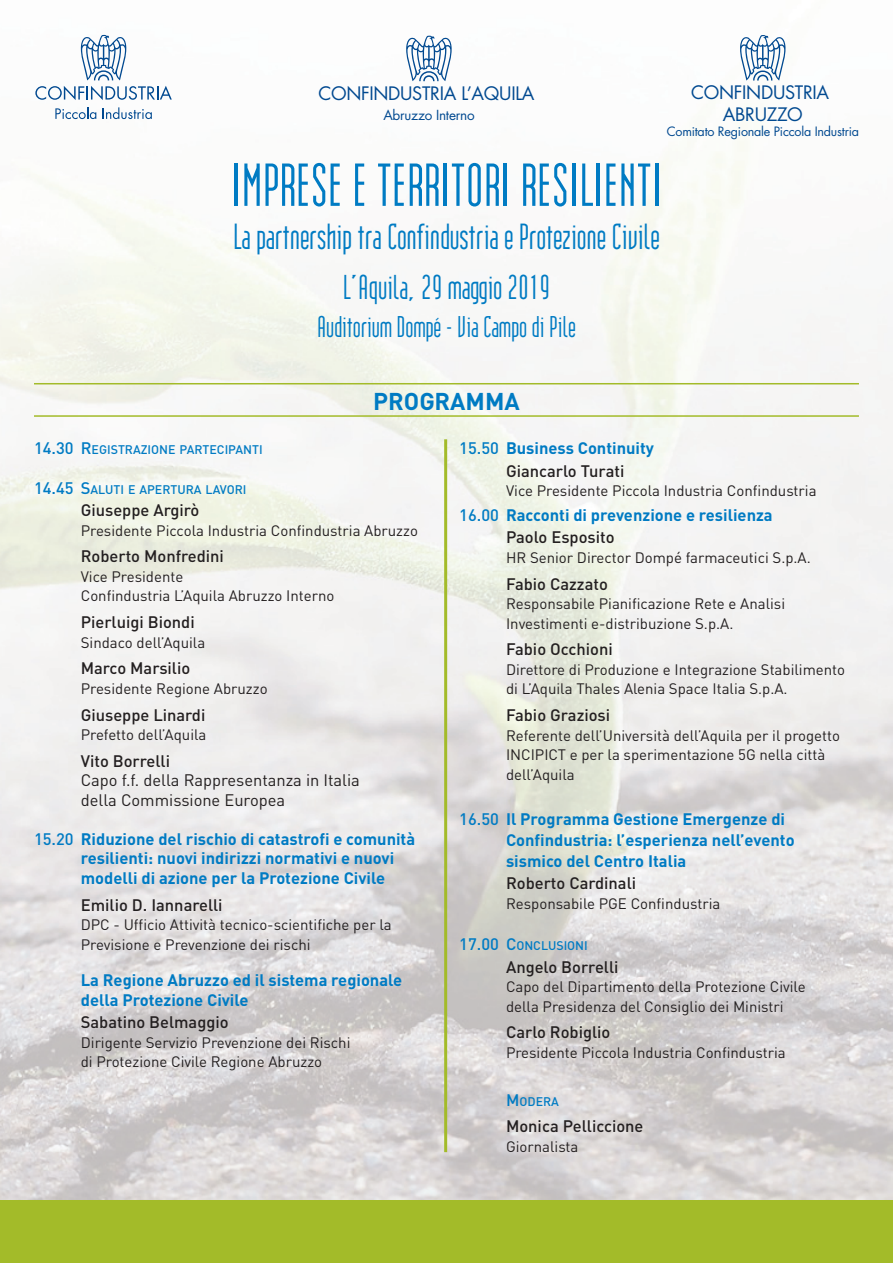
<style>
.page{position:relative;width:893px;height:1263px;background:#fff}
.page>*{position:absolute;margin:0;border:0;box-sizing:border-box;transform-origin:0 0}
.t1{font:60.6px "Assistent";color:#007bc3}
.t2{font:36.3px "Assistent";color:#007bc3}
.t3{font:34.5px "Assistent";color:#007bc3}
.t4{font:30px "Assistent";color:#007bc3}
.t5{font:700 24px "DIN";color:#007bc3}
.t6{font:18.15px/21.8px "Futura";letter-spacing:-.015em;color:#014990;text-align:center}
.t7{font:700 16.5px/19.5px "DIN";color:#007bc3}
.t8{font:500 16.5px "DIN";color:#231f20}
.t9{font:16.5px/19.5px "DIN";color:#231f20}
.t10{font:15px/19.5px "DIN";color:#231f20}
.t11{font:13.5px "Futura";letter-spacing:-.015em;color:#014990}
.t12{font:12.6px "Futura";letter-spacing:-.015em;color:#014990}
.t13{font:500 12.3px "DIN";color:#007bc3}
.s1{font-size:16.5px}
.s2{font-weight:500}
.s3{font-weight:500;color:#231f20}
</style>
<div class="page">
<img style="left:0;top:34px;width:893px;height:1167px">
<svg style="left:35px;top:86px;width:137px;height:14px"></svg>
<svg style="left:80px;top:35px;width:47px;height:45px"></svg>
<svg style="left:55px;top:107px;width:41px;height:12px"></svg>
<svg style="left:103px;top:107px;width:49px;height:12px"></svg>
<svg style="left:405px;top:36px;width:47px;height:45px"></svg>
<svg style="left:739px;top:35px;width:47px;height:46px"></svg>
<div style="left:0;top:1201px;width:893px;height:62px;background:#a3bb29"></div>
<hr style="left:34px;top:383px;width:825px;height:1px;background:#a3bb29">
<hr style="left:34px;top:415px;width:825px;height:2px;background:#a3bb29">
<hr style="left:444px;top:439px;width:3px;height:713px;background:#a3bb29">
<p class="t6" style="left:318px;top:84px;width:218px">CONFINDUSTRIA L’AQUILA</p>
<p class="t11" style="left:383px;top:109px;width:93px">Abruzzo Interno</p>
<p class="t6" style="left:691px;top:83px;width:139px">CONFINDUSTRIA<br>ABRUZZO</p>
<p class="t12" style="left:667px;top:126px;width:194px">Comitato Regionale Piccola Industria</p>
<h1 class="t1" style="left:231px;top:164px;width:433px">IMPRESE E TERRITORI RESILIENTI</h1>
<h2 class="t2" style="left:233px;top:223px;width:428px">La partnership tra Confindustria e Protezione Civile</h2>
<h3 class="t3" style="left:343px;top:275px;width:209px">L’Aquila, 29 maggio 2019</h3>
<h3 class="t4" style="left:317px;top:316px;width:260px">Auditorium Dompé - Via Campo di Pile</h3>
<h3 class="t5" style="left:373px;top:393px;width:148px">PROGRAMMA</h3>
<p class="t13" style="left:34px;top:445px;width:230px"><span class="s1">14.30 R</span>EGISTRAZIONE PARTECIPANTI</p>
<p class="t13" style="left:34px;top:485px;width:214px"><span class="s1">14.45 S</span>ALUTI E APERTURA LAVORI</p>
<p class="t8" style="left:81px;top:504px;width:120px">Giuseppe Argirò</p>
<p class="t10" style="left:81px;top:522px;width:339px">Presidente Piccola Industria Confindustria Abruzzo</p>
<p class="t8" style="left:81px;top:550px;width:145px">Roberto Monfredini</p>
<p class="t10" style="left:81px;top:568px;width:255px">Vice Presidente<br>Confindustria L’Aquila Abruzzo Interno</p>
<p class="t8" style="left:81px;top:616px;width:115px">Pierluigi Biondi</p>
<p class="t10" style="left:81px;top:634px;width:126px">Sindaco dell’Aquila</p>
<p class="t8" style="left:81px;top:662px;width:111px">Marco Marsilio</p>
<p class="t10" style="left:81px;top:680px;width:188px">Presidente Regione Abruzzo</p>
<p class="t8" style="left:81px;top:709px;width:126px">Giuseppe Linardi</p>
<p class="t10" style="left:81px;top:727px;width:127px">Prefetto dell’Aquila</p>
<p class="t8" style="left:81px;top:755px;width:91px">Vito Borrelli</p>
<p class="t9" style="left:81px;top:772px;width:281px">Capo f.f. della Rappresentanza in Italia della Commissione Europea</p>
<p class="t7" style="left:81px;top:831px;width:336px;text-indent:-47px"><span class="s2">15.20</span> Riduzione del rischio di catastrofi e comunità resilienti: nuovi indirizzi normativi e nuovi modelli di azione per la Protezione Civile</p>
<p class="t8" style="left:81px;top:899px;width:143px">Emilio D. Iannarelli</p>
<p class="t10" style="left:81px;top:917px;width:312px">DPC - Ufficio Attività tecnico-scientifiche per la<br>Previsione e Prevenzione dei rischi</p>
<p class="t7" style="left:81px;top:972px;width:323px">La Regione Abruzzo ed il sistema regionale della Protezione Civile</p>
<p class="t8" style="left:81px;top:1016px;width:149px">Sabatino Belmaggio</p>
<p class="t10" style="left:81px;top:1034px;width:271px">Dirigente Servizio Prevenzione dei Rischi di Protezione Civile Regione Abruzzo</p>
<p class="t7" style="left:506px;top:439px;width:150px;line-height:22.5px;text-indent:-47px"><span class="s2">15.50</span> Business Continuity<br><span class="s3">Giancarlo Turati</span></p>
<p class="t10" style="left:506px;top:483px;width:312px">Vice Presidente Piccola Industria Confindustria</p>
<p class="t7" style="left:506px;top:506px;width:268px;line-height:22.5px;text-indent:-47px"><span class="s2">16.00</span> Racconti di prevenzione e resilienza<br><span class="s3">Paolo Esposito</span></p>
<p class="t10" style="left:506px;top:549px;width:306px">HR Senior Director Dompé farmaceutici S.p.A.</p>
<p class="t8" style="left:506px;top:578px;width:103px">Fabio Cazzato</p>
<p class="t10" style="left:506px;top:596px;width:281px">Responsabile Pianificazione Rete e Analisi<br>Investimenti e-distribuzione S.p.A.</p>
<p class="t8" style="left:506px;top:644px;width:108px">Fabio Occhioni</p>
<p class="t10" style="left:506px;top:662px;width:340px">Direttore di Produzione e Integrazione Stabilimento di L’Aquila Thales Alenia Space Italia S.p.A.</p>
<p class="t8" style="left:506px;top:709px;width:106px">Fabio Graziosi</p>
<p class="t10" style="left:506px;top:727px;width:335px">Referente dell’Università dell’Aquila per il progetto<br>INCIPICT e per la sperimentazione 5G nella città dell’Aquila</p>
<p class="t7" style="left:506px;top:811px;width:290px;line-height:20.7px;text-indent:-47px"><span class="s2">16.50</span> Il Programma Gestione Emergenze di<br>Confindustria: l’esperienza nell’evento sismico del Centro Italia</p>
<p class="t8" style="left:506px;top:877px;width:132px">Roberto Cardinali</p>
<p class="t10" style="left:506px;top:895px;width:216px">Responsabile PGE Confindustria</p>
<p class="t13" style="left:459px;top:941px;width:130px"><span class="s1">17.00 C</span>ONCLUSIONI</p>
<p class="t8" style="left:506px;top:961px;width:114px">Angelo Borrelli</p>
<p class="t10" style="left:506px;top:979px;width:301px">Capo del Dipartimento della Protezione Civile della Presidenza del Consiglio dei Ministri</p>
<p class="t8" style="left:506px;top:1027px;width:106px">Carlo Robiglio</p>
<p class="t10" style="left:506px;top:1044px;width:281px">Presidente Piccola Industria Confindustria</p>
<p class="t13" style="left:506px;top:1097px;width:54px"><span class="s1">M</span>ODERA</p>
<p class="t8" style="left:506px;top:1120px;width:139px">Monica Pelliccione</p>
<p class="t10" style="left:506px;top:1138px;width:74px">Giornalista</p>
</div>
